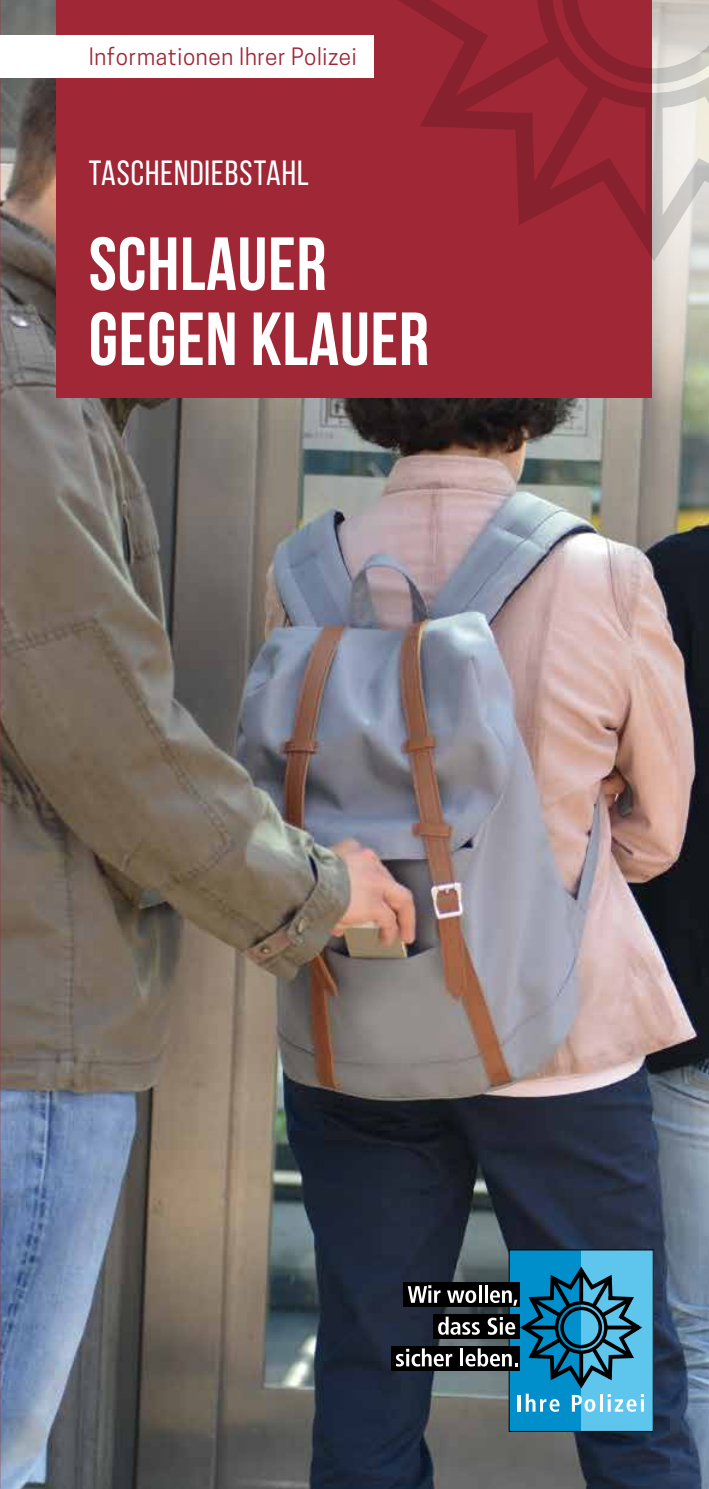
<style>
.page{position:relative;width:709px;height:1489px;background:#fff}
.page>*{position:absolute;margin:0;border:0;box-sizing:border-box;transform-origin:0 0}
.t1{font:700 75px/75px "Bebas Neue";letter-spacing:.01em;color:#fff}
.t2{font:35px "Bebas Neue";letter-spacing:.03em;color:#fff}
.t3{font:22.5px "Cooper Hewitt";letter-spacing:.03em;color:#a02736}
</style>
<div class="page">
<img style="left:0;top:0;width:709px;height:1488px">
<svg style="left:430px;top:264px;width:279px;height:142px;background:#b2aca1"></svg>
<div style="left:57px;top:0;width:595px;height:397px;background:#a02736"></div>
<svg style="left:398px;top:0;width:311px;height:264px"></svg>
<svg style="left:529px;top:0;width:180px;height:116px"></svg>
<div style="left:0;top:35px;width:374px;height:43px;background:#fff"></div>
<div style="left:509px;top:1249px;width:72px;height:182px;background:#008fcb"></div>
<div style="left:581px;top:1249px;width:72px;height:182px;background:#5ec5ed"></div>
<div style="left:391px;top:1345px;width:129px;height:25px;background:#000"></div>
<svg style="left:396px;top:1262px;width:248px;height:149px"></svg>
<p class="t3" style="left:89px;top:44px;width:269px">Informationen Ihrer Polizei</p>
<h2 class="t2" style="left:89px;top:154px;width:222px">TASCHENDIEBSTAHL</h2>
<h1 class="t1" style="left:89px;top:225px;width:342px">SCHLAUER<br>GEGEN KLAUER</h1>
</div>
